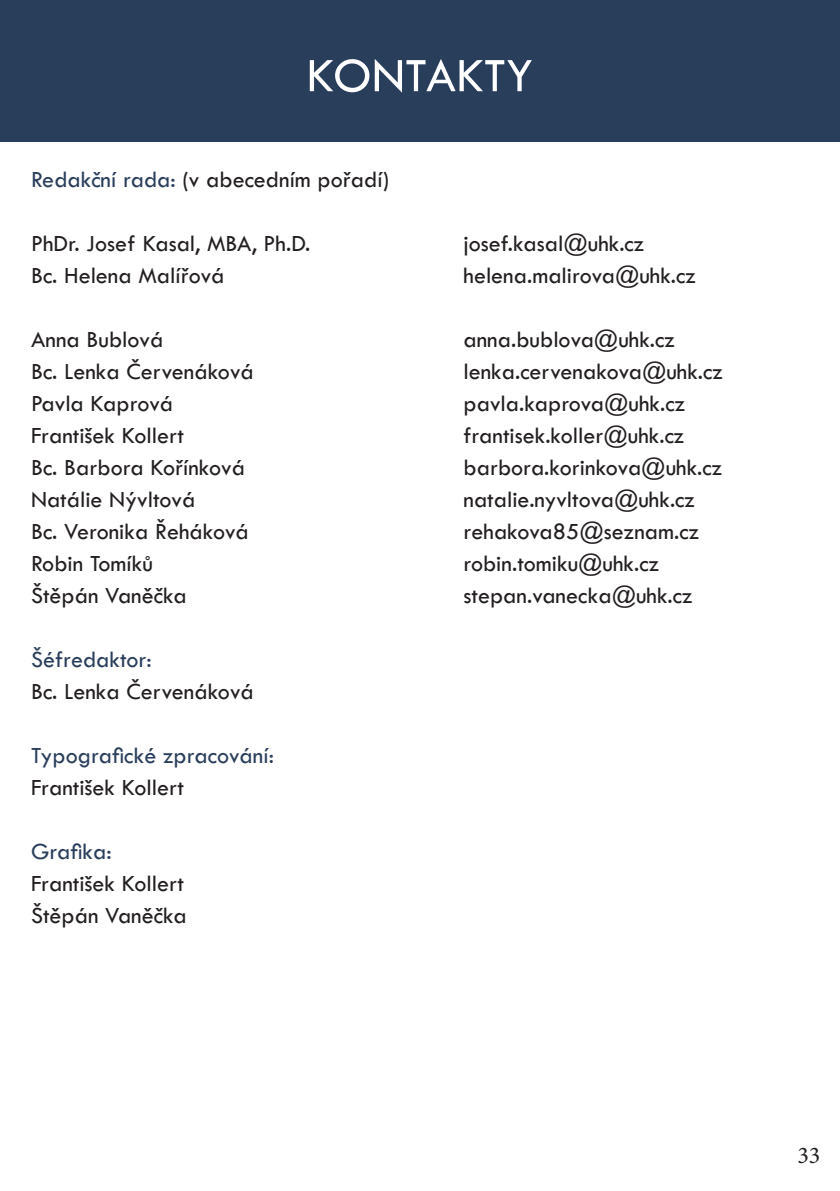
<style>
.page{position:relative;width:840px;height:1191px;background:#fff}
.page>*{position:absolute;margin:0;border:0;box-sizing:border-box;transform-origin:0 0}
.t1{font:50px "Tw Cen";color:#fff}
.t2{font:24px "Tw Cen";color:#231f20}
.t3{font:24px "Tw Cen";color:#293e5b}
.t4{font:24px "Minion Pro";color:#231f20}
.s1{color:#293e5b}
</style>
<div class="page">
<div style="left:0;top:0;width:839px;height:142px;background:#293e5b"></div>
<p class="t1" style="left:306px;top:45px;width:228px">KONTAKTY</p>
<p class="t2" style="left:31px;top:165px;width:359px"><span class="s1">Redakční rada:</span> (v abecedním pořadí)</p>
<p class="t2" style="left:31px;top:229px;width:281px">PhDr. Josef Kasal, MBA, Ph.D.</p>
<p class="t2" style="left:463px;top:229px;width:182px">josef.kasal@uhk.cz</p>
<p class="t2" style="left:31px;top:261px;width:195px">Bc. Helena Malířová</p>
<p class="t2" style="left:463px;top:261px;width:234px">helena.malirova@uhk.cz</p>
<p class="t2" style="left:31px;top:325px;width:134px">Anna Bublová</p>
<p class="t2" style="left:463px;top:325px;width:213px">anna.bublova@uhk.cz</p>
<p class="t2" style="left:31px;top:357px;width:224px">Bc. Lenka Červenáková</p>
<p class="t2" style="left:463px;top:357px;width:261px">lenka.cervenakova@uhk.cz</p>
<p class="t2" style="left:31px;top:389px;width:143px">Pavla Kaprová</p>
<p class="t2" style="left:463px;top:389px;width:223px">pavla.kaprova@uhk.cz</p>
<p class="t2" style="left:31px;top:421px;width:154px">František Kollert</p>
<p class="t2" style="left:463px;top:421px;width:222px">frantisek.koller@uhk.cz</p>
<p class="t2" style="left:31px;top:453px;width:215px">Bc. Barbora Kořínková</p>
<p class="t2" style="left:463px;top:453px;width:260px">barbora.korinkova@uhk.cz</p>
<p class="t2" style="left:31px;top:485px;width:166px">Natálie Nývltová</p>
<p class="t2" style="left:463px;top:485px;width:233px">natalie.nyvltova@uhk.cz</p>
<p class="t2" style="left:31px;top:517px;width:219px">Bc. Veronika Řeháková</p>
<p class="t2" style="left:463px;top:517px;width:237px">rehakova85@seznam.cz</p>
<p class="t2" style="left:31px;top:549px;width:123px">Robin Tomíků</p>
<p class="t2" style="left:463px;top:549px;width:197px">robin.tomiku@uhk.cz</p>
<p class="t2" style="left:31px;top:581px;width:157px">Štěpán Vaněčka</p>
<p class="t2" style="left:463px;top:581px;width:230px">stepan.vanecka@uhk.cz</p>
<p class="t3" style="left:31px;top:645px;width:122px">Šéfredaktor:</p>
<p class="t2" style="left:31px;top:677px;width:224px">Bc. Lenka Červenáková</p>
<p class="t3" style="left:31px;top:741px;width:244px">Typografické zpracování:</p>
<p class="t2" style="left:31px;top:773px;width:154px">František Kollert</p>
<p class="t3" style="left:31px;top:837px;width:82px">Grafika:</p>
<p class="t2" style="left:31px;top:869px;width:154px">František Kollert</p>
<p class="t2" style="left:31px;top:901px;width:157px">Štěpán Vaněčka</p>
<p class="t4" style="left:797px;top:1139px;width:25px">33</p>
</div>
